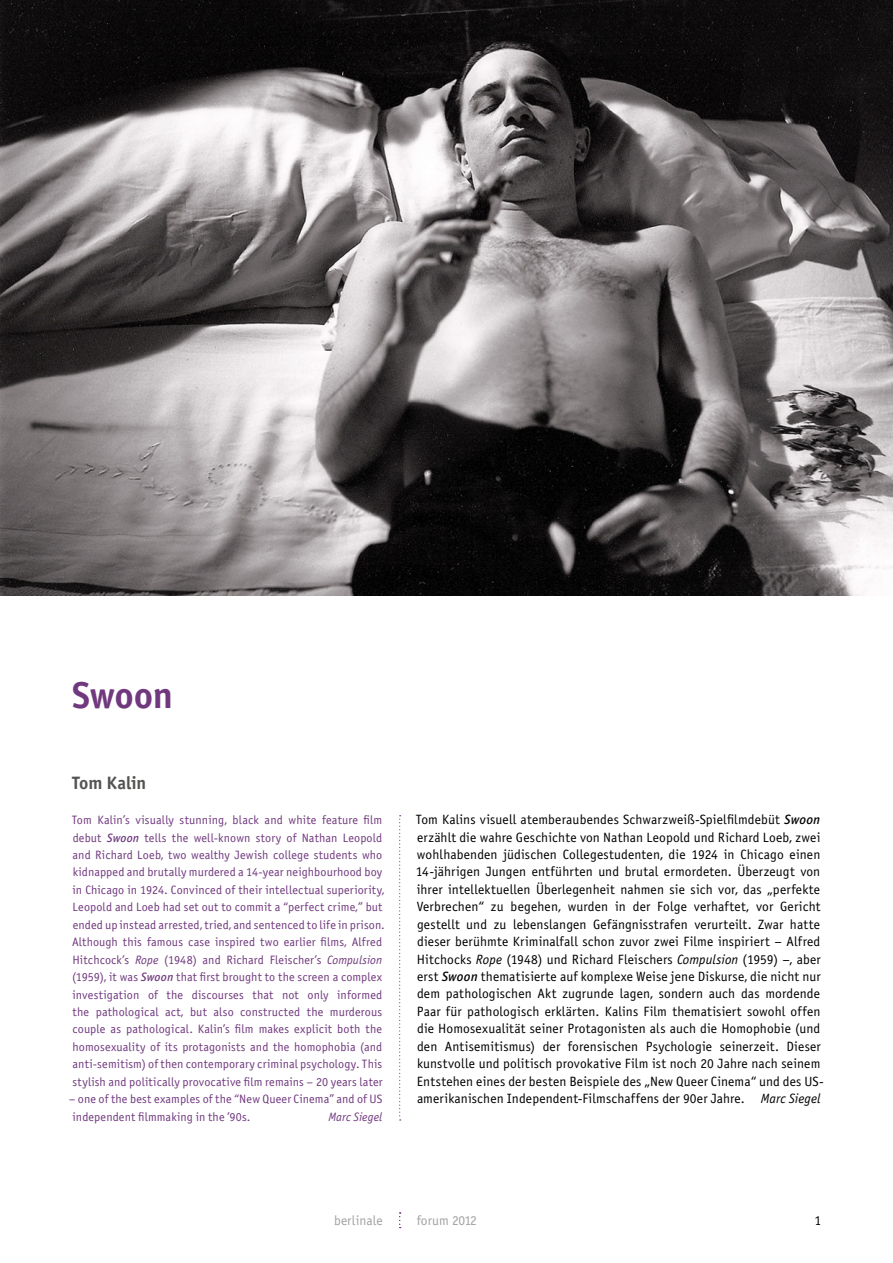
<style>
.page{position:relative;width:893px;height:1263px;background:#fff}
.page>*{position:absolute;margin:0;border:0;box-sizing:border-box;transform-origin:0 0}
.t1{font:37.5px "Officina Sans Bold ITC";letter-spacing:-.01em;color:#70397e}
.t2{font:18px "Officina Sans Bold ITC";letter-spacing:-.005em;color:#545453}
.t3{font:13.5px/17.4px "Officina Sans Book ITC";letter-spacing:.01em;color:#000}
.t4{font:13.5px "Officina Sans Book ITC";color:#a1a1a1}
.t5{font:12.15px/17.4px "Officina Sans Book ITC";letter-spacing:.01em;color:#70397e}
.t6{font:italic 12.15px "Officina Sans Book ITC";letter-spacing:.005em;color:#70397e}
.s1{font-family:"Officina Sans Medium ITC";font-style:italic}
.s2{font-style:italic}
</style>
<div class="page">
<svg style="left:399px;top:1212px;width:2px;height:16px"></svg>
<img style="left:0;top:0;width:893px;height:595px">
<svg style="left:399px;top:815px;width:2px;height:305px"></svg>
<h1 class="t1" style="left:72px;top:672px;width:102px">Swoon</h1>
<h2 class="t2" style="left:72px;top:772px;width:75px">Tom Kalin</h2>
<p class="t5" style="left:72px;top:811px;width:314px">Tom Kalin’s visually stunning, black and white feature film debut <span class="s1">Swoon</span> tells the well-known story of Nathan Leopold and Richard Loeb, two wealthy Jewish college students who kidnapped and brutally murdered a 14-year neighbourhood boy in Chicago in 1924. Convinced of their intellectual superiority, Leopold and Loeb had set out to commit a “perfect crime,” but ended up instead arrested, tried, and sentenced to life in prison.<br>Although this famous case inspired two earlier films, Alfred Hitchcock’s <span class="s2">Rope</span> (1948) and Richard Fleischer’s <span class="s2">Compulsion </span>(1959), it was <span class="s1">Swoon</span> that first brought to the screen a complex investigation of the discourses that not only informed the pathological act, but also constructed the murderous couple as pathological. Kalin’s film makes explicit both the homosexuality of its protagonists and the homophobia (and anti-semitism) of then contemporary criminal psychology. This stylish and politically provocative film remains – 20 years later</p>
<p class="t5" style="left:73px;top:1090px;width:311px;text-indent:-4px">– one of the best examples of the “New Queer Cinema” and of US independent filmmaking in the ’90s.</p>
<p class="t6" style="left:328px;top:1110px;width:56px">Marc Siegel</p>
<p class="t3" style="left:416px;top:811px;width:410px">Tom Kalins visuell atemberaubendes Schwarzweiß-Spielfilmdebüt <span class="s1">Swoon </span>erzählt die wahre Geschichte von Nathan Leopold und Richard Loeb, zwei wohlhabenden jüdischen Collegestudenten, die 1924 in Chicago einen 14-jährigen Jungen entführten und brutal ermordeten. Überzeugt von ihrer intellektuellen Überlegenheit nahmen sie sich vor, das „perfekte Verbrechen“ zu begehen, wurden in der Folge verhaftet, vor Gericht gestellt und zu lebenslangen Gefängnisstrafen verurteilt. Zwar hatte dieser berühmte Kriminalfall schon zuvor zwei Filme inspiriert – Alfred Hitchocks <span class="s2">Rope</span> (1948) und Richard Fleischers <span class="s2">Compulsion</span> (1959) –, aber erst <span class="s1">Swoon</span> thematisierte auf komplexe Weise jene Diskurse, die nicht nur dem pathologischen Akt zugrunde lagen, sondern auch das mordende Paar für pathologisch erklärten. Kalins Film thematisiert sowohl offen die Homosexualität seiner Protagonisten als auch die Homophobie (und den Antisemitismus) der forensischen Psychologie seinerzeit. Dieser kunstvolle und politisch provokative Film ist noch 20 Jahre nach seinem Entstehen eines der besten Beispiele des „New Queer Cinema“ und des US&shy;amerikanischen Independent-Filmschaffens der 90er Jahre. <span class="s2">Marc Siegel</span></p>
<p class="t4" style="left:334px;top:1213px;width:50px">berlinale</p>
<p class="t4" style="left:417px;top:1213px;width:62px">forum 2012</p>
<p class="t3" style="left:815px;top:1212px;width:8px">1</p>
</div>
